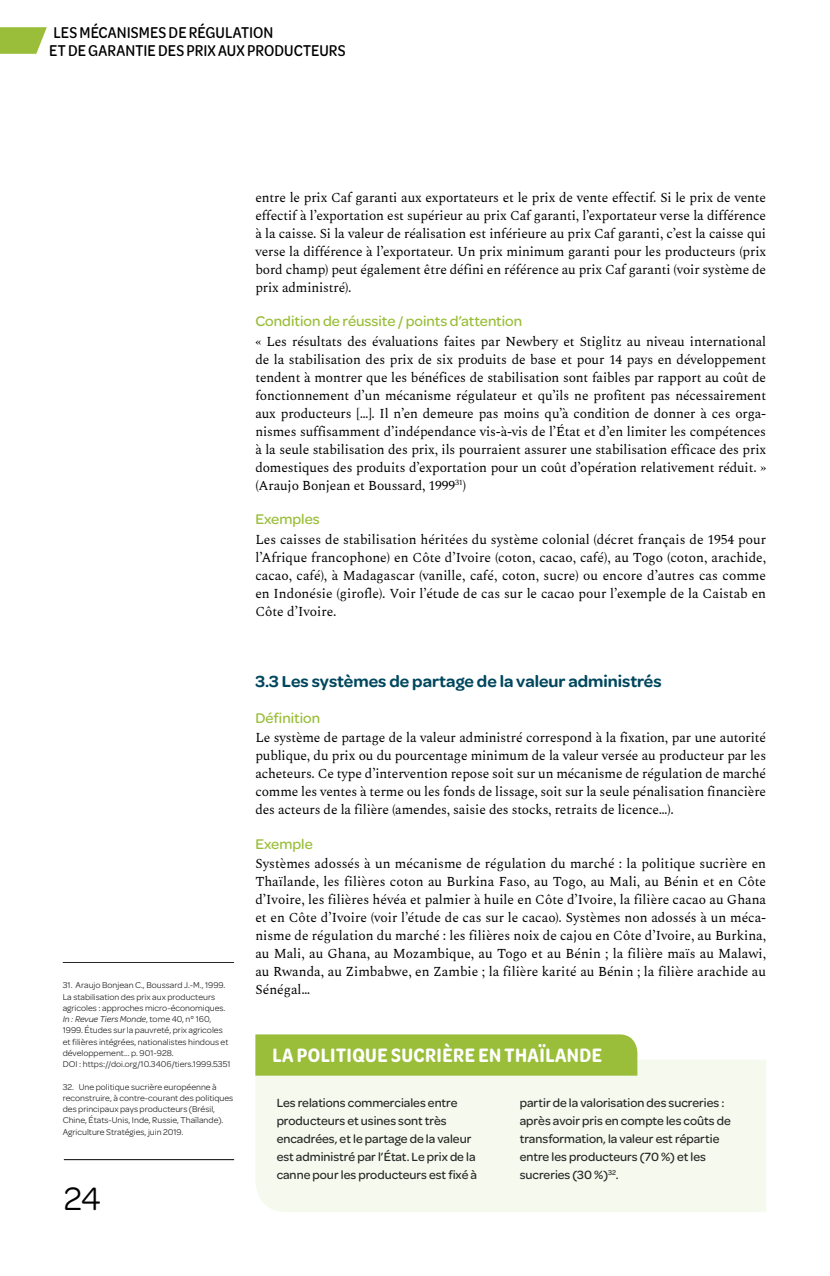
<style>
.page{position:relative;width:830px;height:1276px;background:#fff}
.page>*{position:absolute;margin:0;border:0;box-sizing:border-box;transform-origin:0 0}
.t1{font:34.5px "Omnes";color:#000}
.t2{font:600 21px "Omnes Cond";letter-spacing:.02em;color:#fff}
.t3{font:600 17.25px "Omnes";color:#00475e}
.t4{font:500 16.5px/17.2px "Omnes Cond";letter-spacing:.005em;color:#000}
.t5{font:500 15px "Omnes";color:#9abe39}
.t6{font:13.5px/18px "Spectral";letter-spacing:-.01em;color:#000;text-align:justify}
.t7{font:500 12.75px/18px "Omnes";color:#282827}
.t8{font:9px/11.2px "Omnes";color:#282827}
.s1{font-style:italic}
</style>
<div class="page">
<hr style="left:64px;top:1159px;width:170px;height:1px;background:#000">
<svg style="left:0;top:27px;width:47px;height:27px"></svg>
<hr style="left:63px;top:962px;width:171px;height:1px;background:#282827">
<div style="left:255px;top:1059px;width:510px;height:153px;background:#f6f9ee"></div>
<div style="left:255px;top:1034px;width:382px;height:41px;background:#9abe39"></div>
<p class="t4" style="left:49px;top:23px;width:298px">LES MÉCANISMES DE RÉGULATION<br>ET DE GARANTIE DES PRIX AUX PRODUCTEURS</p>
<p class="t6" style="left:255px;top:189px;width:512px">entre le prix Caf garanti aux exportateurs et le prix de vente effectif. Si le prix de vente effectif à l’exportation est supérieur au prix Caf garanti, l’exportateur verse la différence à la caisse. Si la valeur de réalisation est inférieure au prix Caf garanti, c’est la caisse qui verse la différence à l’exportateur. Un prix minimum garanti pour les producteurs (prix bord champ) peut également être défini en référence au prix Caf garanti (voir système de prix administré).</p>
<p class="t5" style="left:255px;top:311px;width:268px">Condition de réussite / points d’attention</p>
<p class="t6" style="left:255px;top:333px;width:512px">« Les résultats des évaluations faites par Newbery et Stiglitz au niveau international de la stabilisation des prix de six produits de base et pour 14 pays en développement tendent à montrer que les bénéfices de stabilisation sont faibles par rapport au coût de fonctionnement d’un mécanisme régulateur et qu’ils ne profitent pas nécessairement aux producteurs […]. Il n’en demeure pas moins qu’à condition de donner à ces orga&shy;nismes suffisamment d’indépendance vis-à-vis de l’État et d’en limiter les compétences à la seule stabilisation des prix, ils pourraient assurer une stabilisation efficace des prix domestiques des produits d’exportation pour un coût d’opération relativement réduit. » (Araujo Bonjean et Boussard, 1999<sup>31</sup>)</p>
<p class="t5" style="left:255px;top:509px;width:66px">Exemples</p>
<p class="t6" style="left:255px;top:531px;width:512px">Les caisses de stabilisation héritées du système colonial (décret français de 1954 pour l’Afrique francophone) en Côte d’Ivoire (coton, cacao, café), au Togo (coton, arachide, cacao, café), à Madagascar (vanille, café, coton, sucre) ou encore d’autres cas comme en Indonésie (girofle). Voir l’étude de cas sur le cacao pour l’exemple de la Caistab en Côte d’Ivoire.</p>
<p class="t8" style="left:63px;top:979px;width:169px">31. Araujo Bonjean C., Boussard J.-M., 1999.<br>La stabilisation des prix aux producteurs agricoles : approches micro-économiques.<br><span class="s1">In : Revue Tiers Monde</span>, tome 40, n° 160, 1999. Études sur la pauvreté, prix agricoles et filières intégrées, nationalistes hindous et développement... p. 901-928.<br>DOI : https://doi.org/10.3406/tiers.1999.5351</p>
<p class="t8" style="left:63px;top:1080px;width:172px">32. Une politique sucrière européenne à reconstruire, à contre-courant des politiques des principaux pays producteurs (Brésil, Chine, États-Unis, Inde, Russie, Thaïlande).<br>Agriculture Stratégies, juin 2019.</p>
<h1 class="t1" style="left:64px;top:1175px;width:38px">24</h1>
<p class="t3" style="left:255px;top:669px;width:407px">3.3 Les systèmes de partage de la valeur administrés</p>
<p class="t5" style="left:255px;top:707px;width:66px">Définition</p>
<p class="t6" style="left:255px;top:729px;width:512px">Le système de partage de la valeur administré correspond à la fixation, par une autorité publique, du prix ou du pourcentage minimum de la valeur versée au producteur par les acheteurs. Ce type d’intervention repose soit sur un mécanisme de régulation de marché comme les ventes à terme ou les fonds de lissage, soit sur la seule pénalisation financière des acteurs de la filière (amendes, saisie des stocks, retraits de licence…).</p>
<p class="t5" style="left:255px;top:833px;width:59px">Exemple</p>
<p class="t6" style="left:255px;top:855px;width:512px">Systèmes adossés à un mécanisme de régulation du marché : la politique sucrière en Thaïlande, les filières coton au Burkina Faso, au Togo, au Mali, au Bénin et en Côte d’Ivoire, les filières hévéa et palmier à huile en Côte d’Ivoire, la filière cacao au Ghana et en Côte d’Ivoire (voir l’étude de cas sur le cacao). Systèmes non adossés à un méca&shy;nisme de régulation du marché : les filières noix de cajou en Côte d’Ivoire, au Burkina, au Mali, au Ghana, au Mozambique, au Togo et au Bénin ; la filière maïs au Malawi, au Rwanda, au Zimbabwe, en Zambie ; la filière karité au Bénin ; la filière arachide au Sénégal…</p>
<h2 class="t2" style="left:272px;top:1041px;width:331px">LA POLITIQUE SUCRIÈRE EN THAÏLANDE</h2>
<p class="t7" style="left:276px;top:1093px;width:202px">Les relations commerciales entre producteurs et usines sont très encadrées, et le partage de la valeur est administré par l’État. Le prix de la canne pour les producteurs est fixé à</p>
<p class="t7" style="left:519px;top:1093px;width:212px">partir de la valorisation des sucreries : après avoir pris en compte les coûts de transformation, la valeur est répartie entre les producteurs (70 %) et les sucreries (30 %)<sup>32</sup>.</p>
</div>
